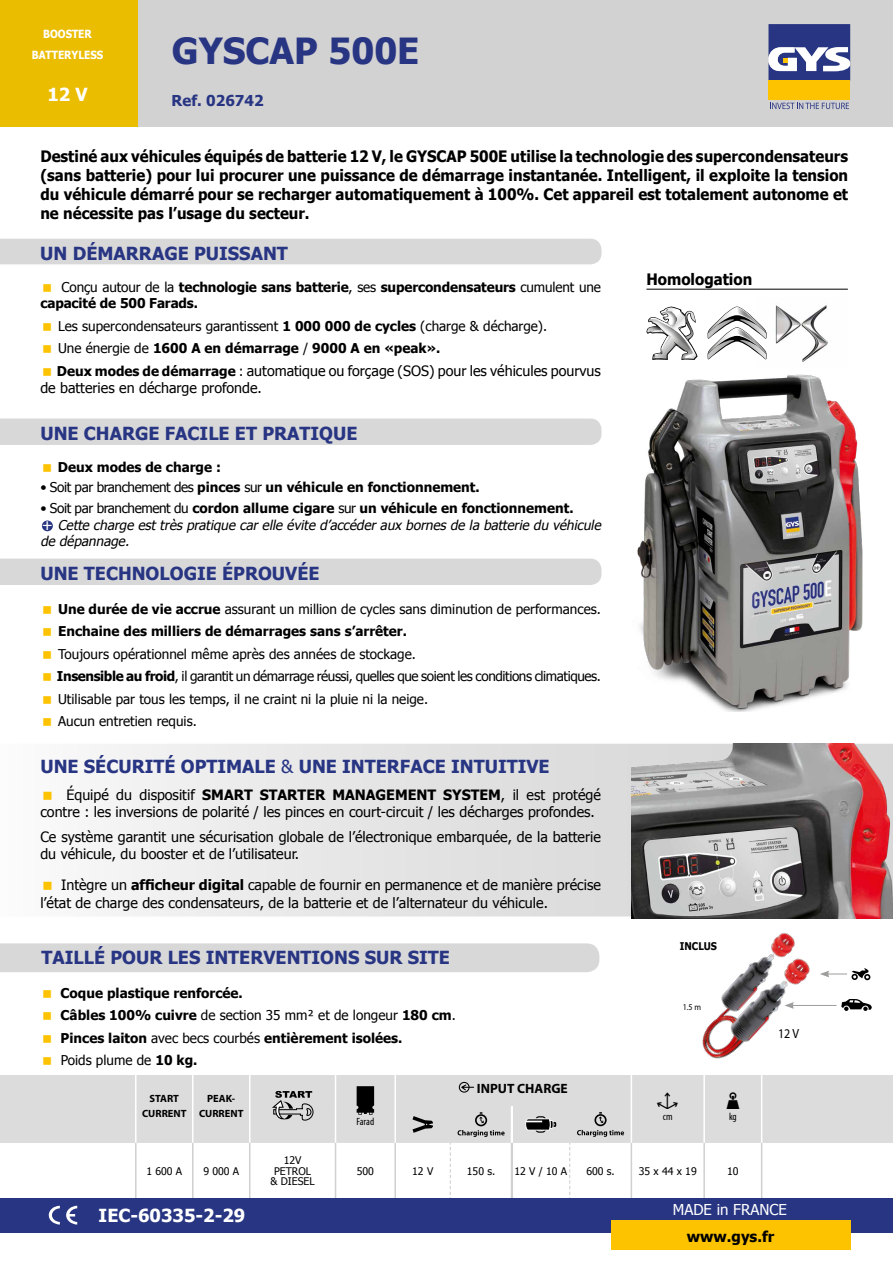
<style>
.page{position:relative;width:893px;height:1263px;background:#fff}
.page>*{position:absolute;margin:0;border:0;box-sizing:border-box;transform-origin:0 0}
.t1{font:700 36px "Tahoma";color:#283583}
.t2{font:700 18px "Tahoma";color:#283583}
.t3{font:700 18px "Tahoma";color:#fff}
.t4{font:700 15.75px/18.9px "Tahoma";color:#000;text-align:justify;scale:.95 1}
.t5{font:15px "Tahoma";color:#fff}
.t6{font:700 15px "Tahoma";color:#000}
.t7{font:700 15px "Tahoma";color:#283583}
.t8{font:14.25px/17.1px "Tahoma";color:#000}
.t9{font:700 13.5px/22.5px "Tahoma";color:#000}
.t10{font:13.5px/22.5px "Tahoma";color:#000}
.t11{font:italic 13.5px/16.5px "Tahoma";color:#000}
.t12{font:700 13.5px "Myriad Pro";color:#000}
.t13{font:13.35px "Myriad Pro";color:#000;scale:.9 1}
.t14{font:700 11.25px/21px "Tahoma";color:#fff;text-align:center;scale:.9 1}
.t15{font:700 10.65px "Tahoma";color:#000;scale:.9 1}
.t16{font:10.5px/10.5px "Tahoma";color:#000;text-align:center}
.t17{font:700 10.5px/15px "Myriad Pro";color:#000;text-align:center}
.t18{font:condensed 10.5px "Myriad Pro";letter-spacing:-.005em;color:#000}
.t19{font:8.85px "Myriad Pro";color:#000;scale:.9 1}
.s1{font-weight:400}
.s2{font-weight:700}
.s3{font-weight:700;font-size:13.5px}
.s4{font-size:13.5px}
.s5{font-style:normal}
.s6{font-weight:700;font-style:normal}
.s7{font-family:"Minion Pro";font-weight:700;font-style:normal;font-size:18px;color:#fff}
</style>
<div class="page">
<div style="left:0;top:1075px;width:893px;height:67px;background:#dcdcdc"></div>
<hr style="left:135px;top:1068px;width:2px;height:38px;background:#fff">
<hr style="left:192px;top:1068px;width:1px;height:38px;background:#fff">
<hr style="left:249px;top:1068px;width:1px;height:38px;background:#fff">
<hr style="left:335px;top:1068px;width:1px;height:38px;background:#fff">
<hr style="left:394px;top:1068px;width:2px;height:38px;background:#fff">
<hr style="left:631px;top:1068px;width:1px;height:38px;background:#fff">
<hr style="left:703px;top:1068px;width:2px;height:38px;background:#fff">
<hr style="left:135px;top:1106px;width:2px;height:37px;background:#fff">
<hr style="left:761px;top:1068px;width:1px;height:38px;background:#fff">
<hr style="left:135px;top:1143px;width:2px;height:56px;background:#d0d0d0">
<div style="left:459px;top:1082px;width:11px;height:11px;border:1px solid #000;border-radius:50%"></div>
<div style="left:137px;top:0;width:756px;height:127px;background:#d2d2d2"></div>
<div style="left:0;top:1198px;width:893px;height:34px;background:#283583"></div>
<div style="left:768px;top:81px;width:82px;height:19px;background:#fdc300"></div>
<svg style="left:768px;top:24px;width:82px;height:57px;background:#676ea1"></svg>
<svg style="left:770px;top:103px;width:79px;height:6px"></svg>
<div style="left:0;top:0;width:137px;height:127px;background:#ebbd00"></div>
<div style="left:611px;top:1221px;width:239px;height:29px;background:#fdc300"></div>
<svg style="left:49px;top:1206px;width:11px;height:18px"></svg>
<svg style="left:66px;top:1206px;width:11px;height:18px"></svg>
<img style="left:637px;top:374px;width:226px;height:338px">
<svg style="left:0;top:238px;width:602px;height:27px;background:#dadada"></svg>
<div style="left:0;top:418px;width:602px;height:27px;background:#d8d8d8"></div>
<svg style="left:104px;top:743px;width:789px;height:175px"></svg>
<img style="left:632px;top:744px;width:261px;height:174px">
<img style="left:679px;top:916px;width:154px;height:162px">
<svg style="left:841px;top:999px;width:31px;height:12px"></svg>
<svg style="left:820px;top:968px;width:50px;height:12px"></svg>
<hr style="left:792px;top:1005px;width:44px;height:1px;background:#9d9d9c">
<svg style="left:784px;top:1002px;width:10px;height:7px"></svg>
<img style="left:765px;top:305px;width:63px;height:57px">
<svg style="left:708px;top:307px;width:58px;height:52px"></svg>
<svg style="left:646px;top:307px;width:51px;height:53px"></svg>
<hr style="left:646px;top:289px;width:202px;height:1px;background:#000">
<div style="left:41px;top:520px;width:13px;height:12px;background:#283583;border-radius:50%"></div>
<div style="left:40px;top:519px;width:14px;height:14px;border:2px solid #fff;border-radius:50%"></div>
<div style="left:0;top:943px;width:600px;height:29px;background:#d8d8d8"></div>
<svg style="left:136px;top:1083px;width:626px;height:115px"></svg>
<div style="left:0;top:558px;width:602px;height:27px;background:#d8d8d8"></div>
<p class="t14" style="left:32px;top:23px;width:81px">BOOSTER<br>BATTERYLESS</p>
<p class="t3" style="left:47px;top:82px;width:42px">12 V</p>
<h1 class="t1" style="left:172px;top:26px;width:249px">GYSCAP 500E</h1>
<p class="t7" style="left:172px;top:90px;width:93px">Ref. 026742</p>
<p class="t4" style="left:40px;top:146px;width:852px">Destiné aux véhicules équipés de batterie 12 V, le GYSCAP 500E utilise la technologie des supercondensateurs (sans batterie) pour lui procurer une puissance de démarrage instantanée. Intelligent, il exploite la tension du véhicule démarré pour se recharger automatiquement à 100%. Cet appareil est totalement autonome et ne nécessite pas l’usage du secteur.</p>
<p class="t2" style="left:40px;top:241px;width:249px">UN DÉMARRAGE PUISSANT</p>
<p class="t9" style="left:40px;top:278px;width:562px;line-height:16.5px;text-indent:21px"><span class="s1">Conçu autour de la</span> technologie sans batterie<span class="s1">, ses</span> supercondensateurs <span class="s1">cumulent une </span>capacité de 500 Farads.</p>
<p class="t10" style="left:58px;top:314px;width:491px">Les supercondensateurs garantissent <span class="s2">1 000 000 de cycles</span> (charge &amp; décharge).<br>Une énergie de <span class="s2">1600 A en démarrage</span> / <span class="s2">9000 A en «peak».</span></p>
<p class="t8" style="left:40px;top:361px;width:562px;text-indent:17px"><span class="s3">Deux modes de démarrage</span> <span class="s4">:</span> automatique ou forçage (SOS) pour les véhicules pourvus de batteries en décharge profonde.</p>
<p class="t2" style="left:40px;top:421px;width:319px">UNE CHARGE FACILE ET PRATIQUE</p>
<p class="t9" style="left:58px;top:455px;width:165px">Deux modes de charge :</p>
<p class="t9" style="left:40px;top:475px;width:441px"><span class="s1">• Soit par branchement des</span> pinces <span class="s1">sur</span> un véhicule en fonctionnement.</p>
<p class="t11" style="left:40px;top:499px;width:565px"><span class="s5">• Soit par branchement du</span> <span class="s6">cordon allume cigare</span> <span class="s5">sur</span> <span class="s6">un véhicule en fonctionnement.<br></span><span class="s7">+</span> Cette charge est très pratique car elle évite d’accéder aux bornes de la batterie du véhicule de dépannage.</p>
<p class="t2" style="left:40px;top:561px;width:281px">UNE TECHNOLOGIE ÉPROUVÉE</p>
<p class="t9" style="left:58px;top:597px;width:544px">Une durée de vie accrue <span class="s1">assurant un million de cycles sans diminution de performances.<br></span>Enchaine des milliers de démarrages sans s’arrêter.</p>
<p class="t10" style="left:57px;top:642px;width:545px">Toujours opérationnel même après des années de stockage.<br><span class="s2">Insensible au froid</span>, il garantit un démarrage réussi, quelles que soient les conditions climatiques.<br>Utilisable par tous les temps, il ne craint ni la pluie ni la neige.<br>Aucun entretien requis.</p>
<p class="t2" style="left:40px;top:754px;width:511px">UNE SÉCURITÉ OPTIMALE <span class="s1">&amp;</span> UNE INTERFACE INTUITIVE</p>
<p class="t8" style="left:40px;top:785px;width:562px;text-indent:26px">Équipé du dispositif <span class="s2">SMART STARTER MANAGEMENT SYSTEM</span>, il est protégé contre : les inversions de polarité / les pinces en court-circuit / les décharges profondes.</p>
<p class="t8" style="left:40px;top:828px;width:562px">Ce système garantit une sécurisation globale de l’électronique embarquée, de la batterie du véhicule, du booster et de l’utilisateur.</p>
<p class="t8" style="left:40px;top:876px;width:562px;text-indent:21px">Intègre un <span class="s2">afficheur digital</span> capable de fournir en permanence et de manière précise l’état de charge des condensateurs, de la batterie et de l’alternateur du véhicule.</p>
<p class="t2" style="left:41px;top:945px;width:410px">TAILLÉ POUR LES INTERVENTIONS SUR SITE</p>
<p class="t9" style="left:61px;top:981px;width:397px">Coque plastique renforcée.<br>Câbles 100% cuivre <span class="s1">de section 35 mm² et de longeur</span> 180 cm<span class="s1">.<br></span>Pinces laiton <span class="s1">avec becs courbés</span> entièrement isolées.<br><span class="s1">Poids plume de</span> 10 kg.</p>
<p class="t17" style="left:142px;top:1091px;width:46px">START<br>CURRENT</p>
<p class="t17" style="left:199px;top:1091px;width:46px">PEAK-<br>CURRENT</p>
<p class="t18" style="left:357px;top:1115px;width:19px">Farad</p>
<p class="t12" style="left:477px;top:1079px;width:92px">INPUT CHARGE</p>
<p class="t4" style="left:646px;top:269px;width:113px">Homologation</p>
<p class="t15" style="left:680px;top:938px;width:43px">INCLUS</p>
<p class="t19" style="left:683px;top:1001px;width:22px">1.5 m</p>
<p class="t18" style="left:663px;top:1110px;width:11px">cm</p>
<p class="t18" style="left:729px;top:1110px;width:9px">kg</p>
<p class="t13" style="left:778px;top:1025px;width:25px">12 V</p>
<p class="t16" style="left:146px;top:1165px;width:37px">1 600 A</p>
<p class="t16" style="left:203px;top:1165px;width:37px">9 000 A</p>
<p class="t16" style="left:270px;top:1155px;width:46px">12V<br>PETROL &amp; DIESEL</p>
<p class="t16" style="left:357px;top:1165px;width:19px">500</p>
<p class="t16" style="left:412px;top:1165px;width:23px">12 V</p>
<p class="t16" style="left:467px;top:1165px;width:30px">150 s.</p>
<p class="t16" style="left:514px;top:1165px;width:54px">12 V / 10 A</p>
<p class="t16" style="left:586px;top:1165px;width:30px">600 s.</p>
<p class="t16" style="left:639px;top:1165px;width:59px">35 x 44 x 19</p>
<p class="t16" style="left:727px;top:1165px;width:13px">10</p>
<p class="t5" style="left:673px;top:1199px;width:115px">MADE in FRANCE</p>
<p class="t3" style="left:99px;top:1203px;width:148px">IEC-60335-2-29</p>
<p class="t6" style="left:687px;top:1226px;width:89px">www.gys.fr</p>
</div>
